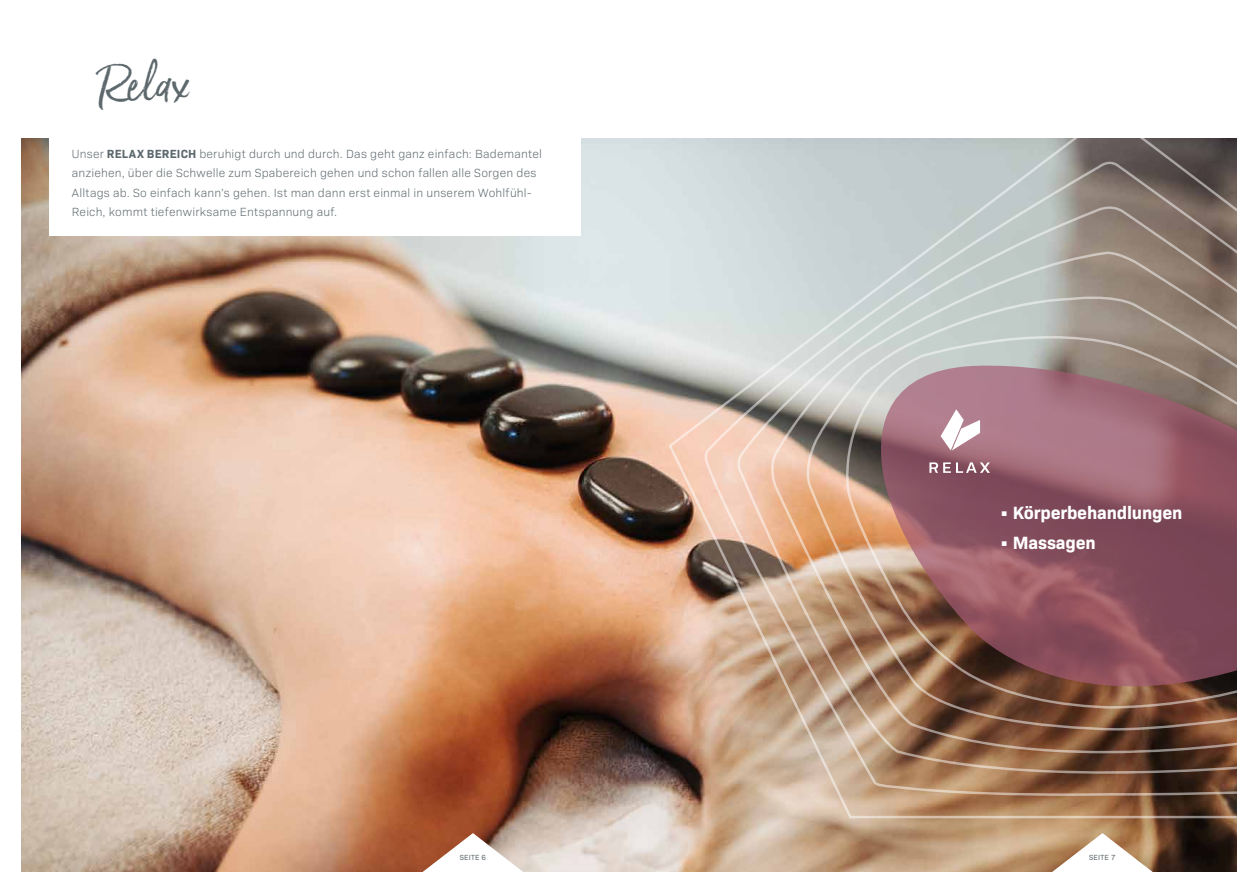
<style>
.page{position:relative;width:1259px;height:893px;background:#fff}
.page>*{position:absolute;margin:0;border:0;box-sizing:border-box;transform-origin:0 0}
.t1{font:45px "Born Ready";color:#5d686d}
.t2{font:700 18px "Bio Sans";letter-spacing:-.01em;color:#fff}
.t3{font:300 12px/19.5px "Bio Sans";letter-spacing:.015em;color:#5d686d}
.t4{font:7.5px "Bio Sans";letter-spacing:.035em;color:#5d686d}
.s1{font-weight:700}
</style>
<div class="page">
<img style="left:21px;top:139px;width:1216px;height:733px">
<img style="left:667px;top:138px;width:570px;height:681px">
<img style="left:703px;top:160px;width:534px;height:637px">
<div style="left:49px;top:119px;width:531px;height:117px;background:#fff"></div>
<svg style="left:1038px;top:833px;width:128px;height:39px"></svg>
<svg style="left:409px;top:833px;width:127px;height:39px"></svg>
<svg style="left:929px;top:462px;width:61px;height:11px"></svg>
<svg style="left:940px;top:409px;width:40px;height:41px"></svg>
<h1 class="t1" style="left:100px;top:57px;width:91px">Relax</h1>
<p class="t3" style="left:72px;top:143px;width:471px">Unser <span class="s1">RELAX BEREICH</span> beruhigt durch und durch. Das geht ganz einfach: Bademantel anziehen, über die Schwelle zum Spabereich gehen und schon fallen alle Sorgen des Alltags ab. So einfach kann’s gehen. Ist man dann erst einmal in unserem Wohlfühl-Reich, kommt tiefenwirksame Entspannung auf.</p>
<p class="t4" style="left:460px;top:852px;width:28px">SEITE 6</p>
<h2 class="t2" style="left:1000px;top:499px;width:184px">• Körperbehandlungen</h2>
<h2 class="t2" style="left:1000px;top:529px;width:97px">• Massagen</h2>
<p class="t4" style="left:1089px;top:852px;width:28px">SEITE 7</p>
</div>
